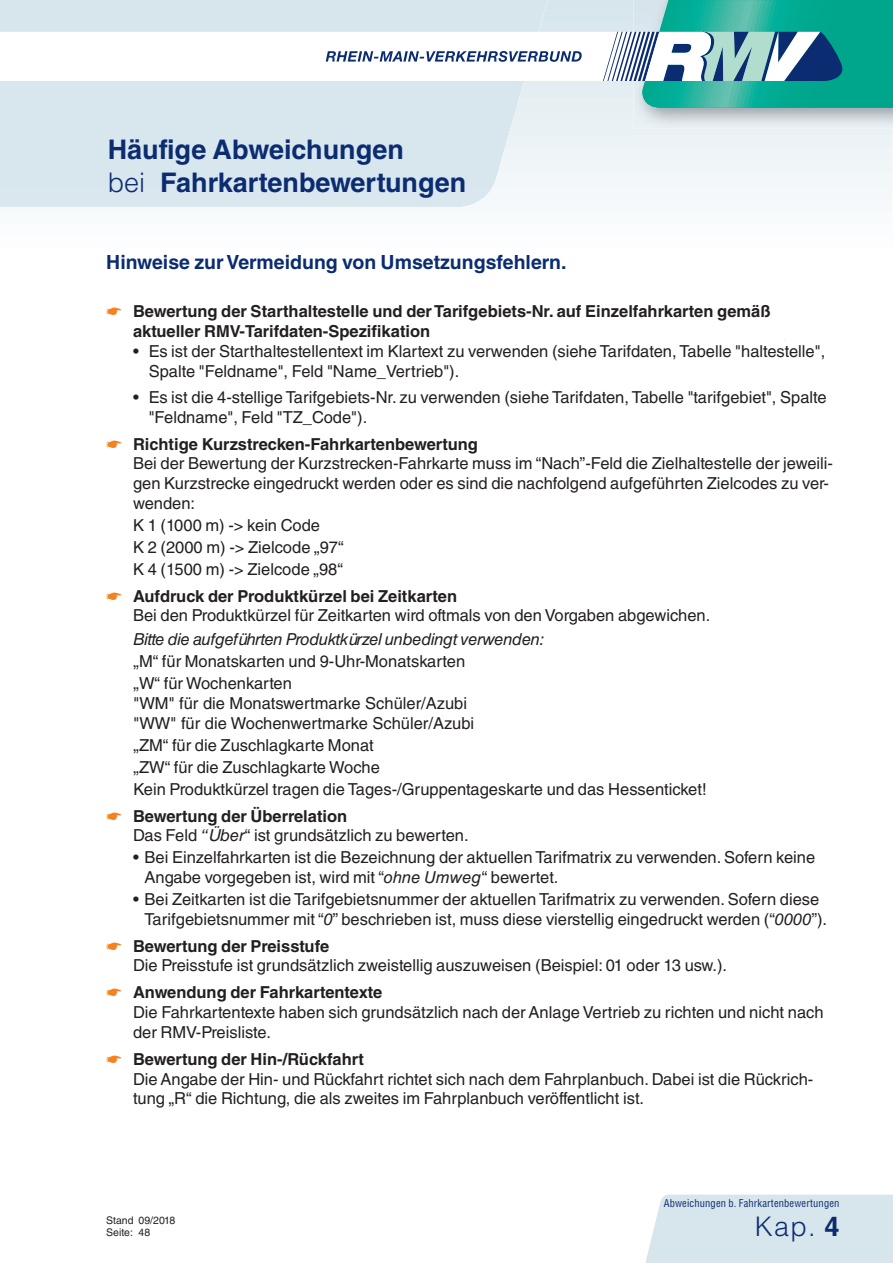
<style>
.page{position:relative;width:893px;height:1263px;background:#fff}
.page>*{position:absolute;margin:0;border:0;box-sizing:border-box;transform-origin:0 0}
.t1{font:700 27px/32.4px "Helvetica LT Std";color:#0c2c72}
.t2{font:300 27px "Helvetica LT Std";color:#0c2c72}
.t3{font:700 19.5px "Helvetica LT Std";color:#0c2c72}
.t4{font:16.5px/19.8px "Helvetica LT Std";color:#231f20}
.t5{font:700 16.5px/19.8px "Helvetica LT Std";color:#231f20}
.t6{font:italic 16.5px "Helvetica LT Std";letter-spacing:-.02em;color:#231f20}
.t7{font:condensed 10.5px "Helvetica LT Std";letter-spacing:.015em;color:#0c2c72}
.t8{font:10.5px/11.9px "Helvetica LT Std";color:#231f20}
.s1{font-weight:300}
.s2{font-weight:700}
.s3{font-style:italic}
</style>
<div class="page">
<div style="left:548px;top:108px;width:344px;height:92px;background:#f0f5f8"></div>
<svg style="left:0;top:108px;width:548px;height:99px;background:#dae7ee"></svg>
<img style="left:633px;top:108px;width:260px;height:21px">
<svg style="left:0;top:0;width:893px;height:108px"></svg>
<div style="left:646px;top:1195px;width:247px;height:68px;background:#d7e5ec"></div>
<h1 class="t1" style="left:108px;top:136px;width:360px">Häufige Abweichungen<br><span class="s1">bei</span> Fahrkartenbewertungen</h1>
<p class="t3" style="left:106px;top:255px;width:462px">Hinweise zur Vermeidung von Umsetzungsfehlern.</p>
<p class="t5" style="left:133px;top:303px;width:639px">Bewertung der Starthaltestelle und der Tarifgebiets-Nr. auf Einzelfahrkarten gemäß aktueller RMV-Tarifdaten-Spezifikation</p>
<p class="t4" style="left:149px;top:343px;width:678px;text-indent:-16px">• Es ist der Starthaltestellentext im Klartext zu verwenden (siehe Tarifdaten, Tabelle "haltestelle",<br>Spalte "Feldname", Feld "Name_Vertrieb").</p>
<p class="t4" style="left:149px;top:389px;width:679px;text-indent:-16px">• Es ist die 4-stellige Tarifgebiets-Nr. zu verwenden (siehe Tarifdaten, Tabelle "tarifgebiet", Spalte "Feldname", Feld "TZ_Code").</p>
<p class="t5" style="left:133px;top:436px;width:346px">Richtige Kurzstrecken-Fahrkartenbewertung</p>
<p class="t4" style="left:133px;top:455px;width:701px">Bei der Bewertung der Kurzstrecken-Fahrkarte muss im “Nach”-Feld die Zielhaltestelle der jeweili&shy;gen Kurzstrecke eingedruckt werden oder es sind die nachfolgend aufgeführten Zielcodes zu ver&shy;wenden:</p>
<p class="t4" style="left:133px;top:516px;width:212px;line-height:21.9px">K 1 (1000 m) -&gt; kein Code<br>K 2 (2000 m) -&gt; Zielcode „97“<br>K 4 (1500 m) -&gt; Zielcode „98“</p>
<p class="t5" style="left:133px;top:588px;width:326px">Aufdruck der Produktkürzel bei Zeitkarten</p>
<p class="t4" style="left:133px;top:607px;width:579px">Bei den Produktkürzel für Zeitkarten wird oftmals von den Vorgaben abgewichen.</p>
<p class="t6" style="left:133px;top:634px;width:413px">Bitte die aufgeführten Produktkürzel unbedingt verwenden:</p>
<p class="t4" style="left:134px;top:652px;width:333px;line-height:21.9px">„M“ für Monatskarten und 9-Uhr-Monatskarten „W“ für Wochenkarten</p>
<p class="t4" style="left:134px;top:695px;width:342px">"WM" für die Monatswertmarke Schüler/Azubi "WW" für die Wochenwertmarke Schüler/Azubi</p>
<p class="t4" style="left:134px;top:736px;width:574px;line-height:21.9px">„ZM“ für die Zuschlagkarte Monat<br>„ZW“ für die Zuschlagkarte Woche<br>Kein Produktkürzel tragen die Tages-/Gruppentageskarte und das Hessenticket!</p>
<p class="t4" style="left:133px;top:808px;width:337px"><span class="s2">Bewertung der Überrelation<br></span>Das Feld <span class="s3">“Über</span>“ ist grundsätzlich zu bewerten.</p>
<p class="t4" style="left:145px;top:849px;width:672px;text-indent:-12px">• Bei Einzelfahrkarten ist die Bezeichnung der aktuellen Tarifmatrix zu verwenden. Sofern keine<br>Angabe vorgegeben ist, wird mit “<span class="s3">ohne Umweg</span>“ bewertet.</p>
<p class="t4" style="left:145px;top:891px;width:684px;text-indent:-12px">• Bei Zeitkarten ist die Tarifgebietsnummer der aktuellen Tarifmatrix zu verwenden. Sofern diese<br>Tarifgebietsnummer mit “<span class="s3">0</span>” beschrieben ist, muss diese vierstellig eingedruckt werden (“<span class="s3">0000</span>”).</p>
<p class="t5" style="left:133px;top:938px;width:198px">Bewertung der Preisstufe</p>
<p class="t4" style="left:133px;top:957px;width:596px">Die Preisstufe ist grundsätzlich zweistellig auszuweisen (Beispiel: 01 oder 13 usw.).</p>
<p class="t5" style="left:133px;top:984px;width:251px">Anwendung der Fahrkartentexte</p>
<p class="t4" style="left:133px;top:1004px;width:692px">Die Fahrkartentexte haben sich grundsätzlich nach der Anlage Vertrieb zu richten und nicht nach der RMV-Preisliste.</p>
<p class="t5" style="left:133px;top:1051px;width:232px">Bewertung der Hin-/Rückfahrt</p>
<p class="t4" style="left:133px;top:1071px;width:682px">Die Angabe der Hin- und Rückfahrt richtet sich nach dem Fahrplanbuch. Dabei ist die Rückrich&shy;tung „R“ die Richtung, die als zweites im Fahrplanbuch veröffentlicht ist.</p>
<p class="t7" style="left:664px;top:1199px;width:177px">Abweichungen b. Fahrkartenbewertungen</p>
<p class="t8" style="left:106px;top:1215px;width:71px">Stand 09/2018<br>Seite: 48</p>
<h1 class="t2" style="left:755px;top:1210px;width:86px">Kap. <span class="s2">4</span></h1>
</div>
